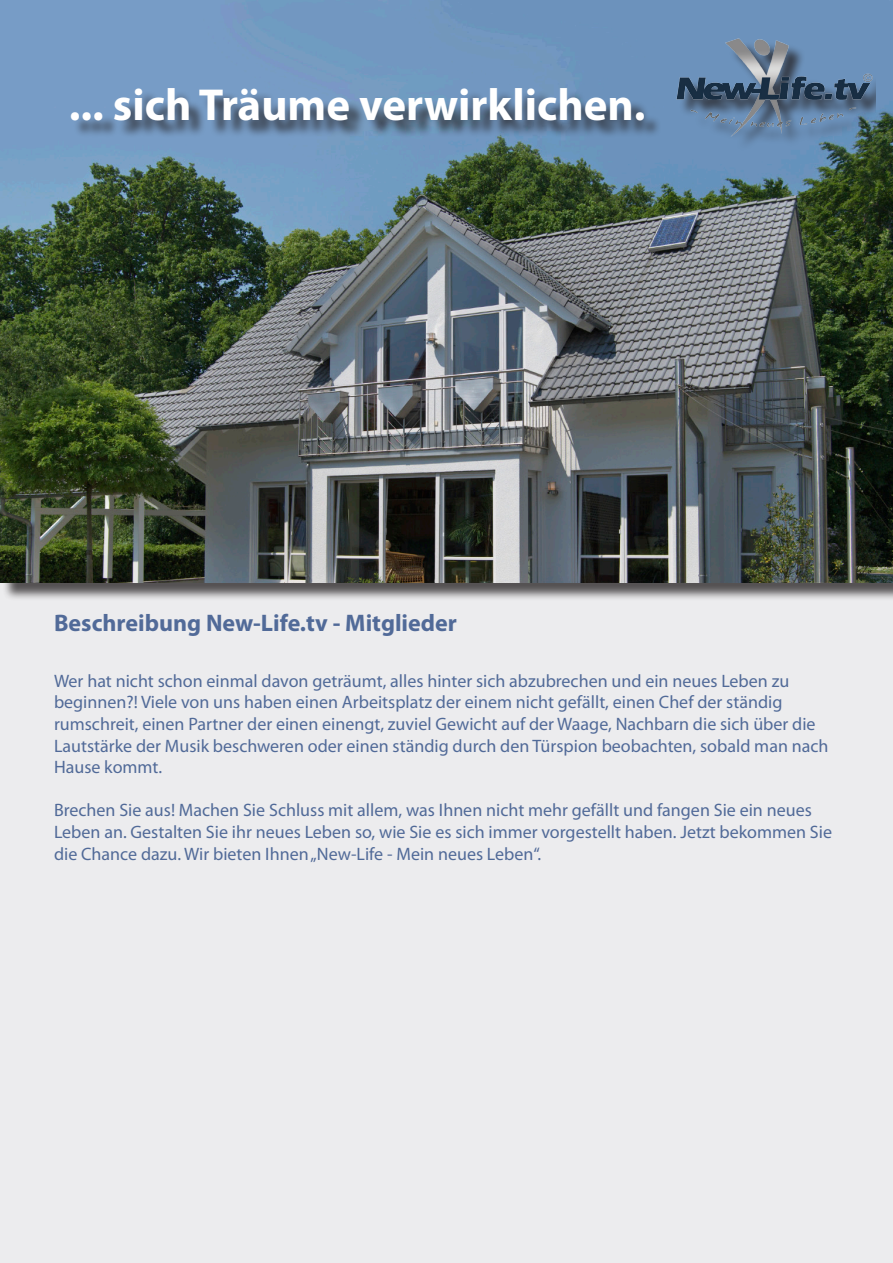
<style>
.page{position:relative;width:893px;height:1263px;background:#ececee}
.page>*{position:absolute;margin:0;border:0;box-sizing:border-box;transform-origin:0 0}
.Titel_2{font:700 45px "Myriad Pro";color:#fff}
.Blaue_Überschrift{font:700 24px "Myriad Pro";color:#516a98}
.Blauer_Textkörper{font:18px/21.6px "Myriad Pro";color:#516a98}
</style>
<div class="page">
<div style="left:2px;top:2px;width:891px;height:599px;background:#231f20;opacity:.75"></div>
<img style="left:0;top:0;width:893px;height:583px">
<div style="left:74px;top:91px;width:588px;height:48px;background:#231f20;opacity:.75"></div>
<img style="left:672px;top:18px;width:204px;height:143px">
<p class="Titel_2" style="left:69px;top:75px;width:578px">... sich Träume verwirklichen.</p>
<p class="Blaue_Überschrift" style="left:54px;top:607px;width:404px">Beschreibung New-Life.tv - Mitglieder</p>
<p class="Blauer_Textkörper" style="left:54px;top:670px;width:776px">Wer hat nicht schon einmal davon geträumt, alles hinter sich abzubrechen und ein neues Leben zu beginnen?! Viele von uns haben einen Arbeitsplatz der einem nicht gefällt, einen Chef der ständig rumschreit, einen Partner der einen einengt, zuviel Gewicht auf der Waage, Nachbarn die sich über die Lautstärke der Musik beschweren oder einen ständig durch den Türspion beobachten, sobald man nach Hause kommt.</p>
<p class="Blauer_Textkörper" style="left:54px;top:799px;width:780px">Brechen Sie aus! Machen Sie Schluss mit allem, was Ihnen nicht mehr gefällt und fangen Sie ein neues<br>Leben an. Gestalten Sie ihr neues Leben so, wie Sie es sich immer vorgestellt haben. Jetzt bekommen Sie die Chance dazu. Wir bieten Ihnen „New-Life - Mein neues Leben“.</p>
</div>
